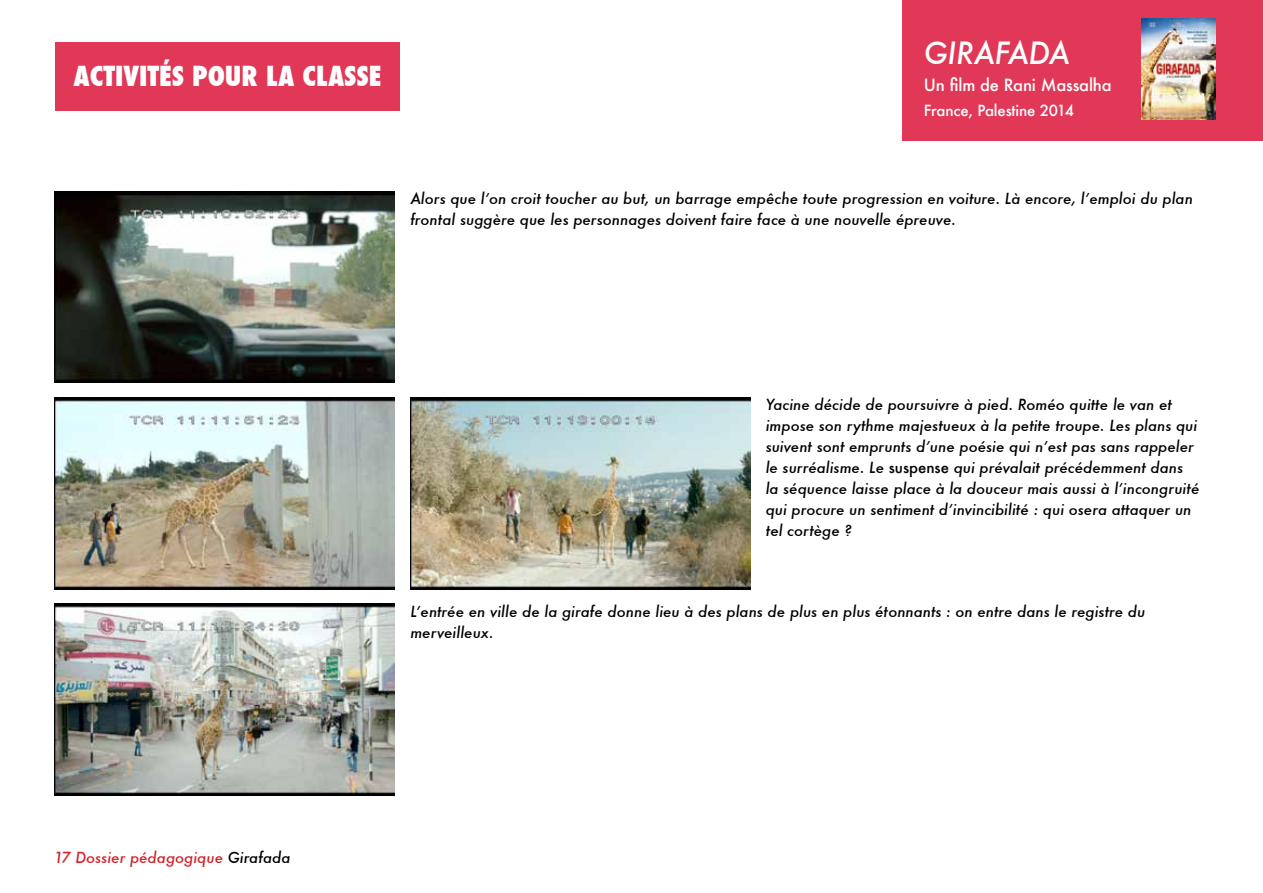
<style>
.page{position:relative;width:1263px;height:893px;background:#fff}
.page>*{position:absolute;margin:0;border:0;box-sizing:border-box;transform-origin:0 0}
.t1{font:italic 500 30px "Futura";letter-spacing:-.01em;color:#fff}
.t2{font:800 condensed 27px "Futura";color:#fff}
.t3{font:500 16.5px "Futura";letter-spacing:-.01em;color:#fff}
.t4{font:italic 500 15px/21px "Futura";color:#000}
.t5{font:italic 500 15px "Futura";color:#d2232a}
.t6{font:500 15px "Futura";letter-spacing:-.01em;color:#fff}
.s1{font-style:normal}
.s2{color:#000}
</style>
<div class="page">
<div style="left:55px;top:43px;width:345px;height:68px;background:#e03856"></div>
<div style="left:903px;top:0;width:360px;height:140px;background:#e03856"></div>
<img style="left:1141px;top:18px;width:75px;height:101px">
<img style="left:54px;top:191px;width:340px;height:192px">
<img style="left:54px;top:398px;width:340px;height:191px">
<img style="left:410px;top:398px;width:341px;height:191px">
<img style="left:54px;top:604px;width:340px;height:191px">
<h2 class="t2" style="left:73px;top:58px;width:309px">ACTIVITÉS POUR LA CLASSE</h2>
<h1 class="t1" style="left:924px;top:32px;width:148px">Girafada</h1>
<p class="t3" style="left:924px;top:73px;width:189px">Un film de Rani Massalha</p>
<p class="t6" style="left:924px;top:100px;width:152px">France, Palestine 2014</p>
<p class="t4" style="left:410px;top:188px;width:784px">Alors que l’on croit toucher au but, un barrage empêche toute progression en voiture. Là encore, l’emploi du plan frontal suggère que les personnages doivent faire face à une nouvelle épreuve.</p>
<p class="t4" style="left:766px;top:394px;width:435px">Yacine décide de poursuivre à pied. Roméo quitte le van et impose son rythme majestueux à la petite troupe. Les plans qui suivent sont emprunts d’une poésie qui n’est pas sans rappeler le surréalisme. Le <span class="s1">suspense</span> qui prévalait précédemment dans la séquence laisse place à la douceur mais aussi à l’incongruité qui procure un sentiment d’invincibilité : qui osera attaquer un tel cortège ?</p>
<p class="t4" style="left:410px;top:600px;width:737px">L’entrée en ville de la girafe donne lieu à des plans de plus en plus étonnants : on entre dans le registre du merveilleux.</p>
<p class="t5" style="left:54px;top:847px;width:238px">17 Dossier pédagogique <span class="s2">Girafada</span></p>
</div>
